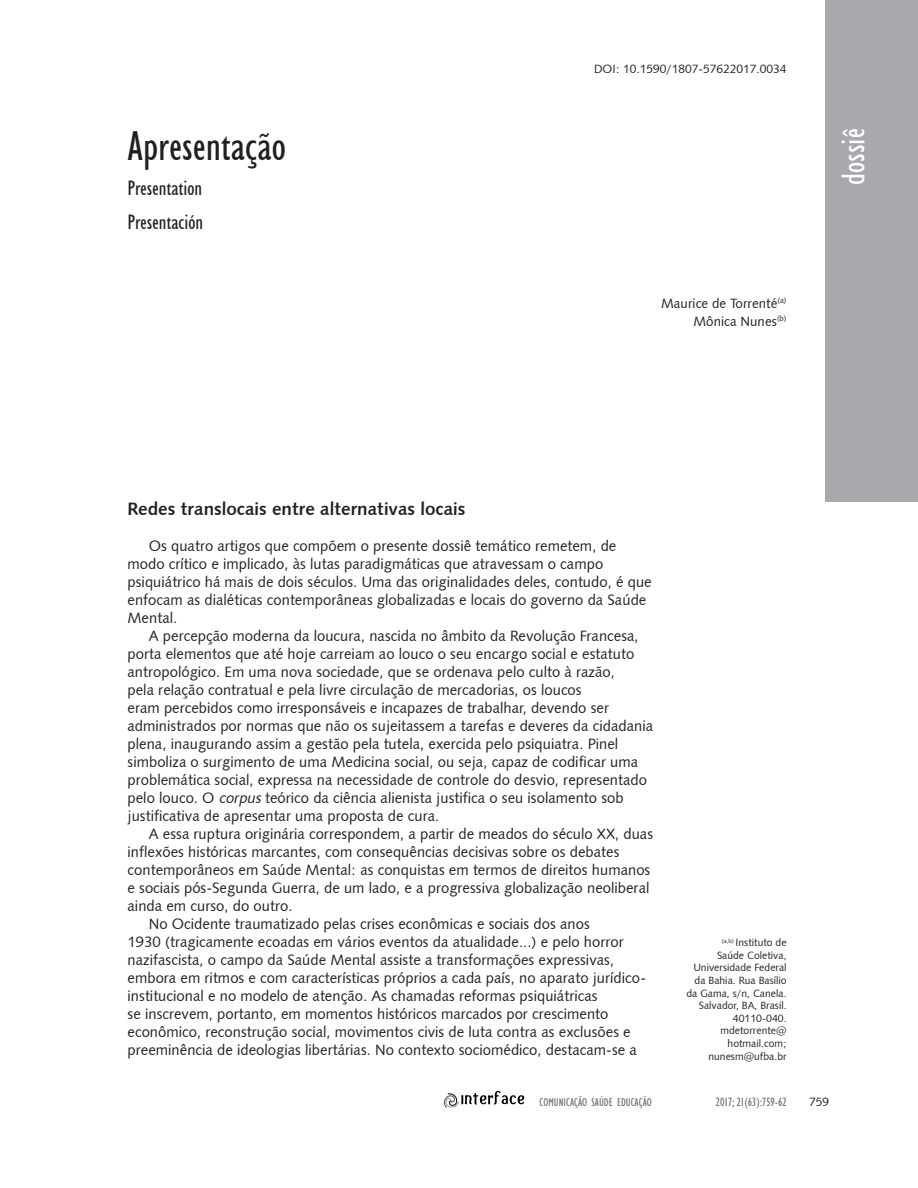
<style>
.page{position:relative;width:918px;height:1188px;background:#fff}
.page>*{position:absolute;margin:0;border:0;box-sizing:border-box;transform-origin:0 0}
.t1{font:condensed 42px "Humanist 521 BT";color:#231f20}
.t2{font:condensed 33px "Humanist 521 BT";color:#fff}
.t3{font:condensed 21px "Humanist 521 BT";color:#231f20}
.t4{font:18px "Humanist 531 BT Bold A";color:#231f20}
.t5{font:15px/18px "Humanist 531 BT Roman A";color:#231f20}
.t6{font:13.5px "Humanist 531 BT Roman A";color:#231f20}
.t7{font:12px "Humanist 531 BT Roman A";color:#231f20}
.t8{font:condensed 12px "Humanist 521 BT";color:#6c6d70}
.t9{font:condensed 11.25px "Humanist 521 BT";color:#6c6d70}
.t10{font:10.5px/12.6px "Humanist 531 BT Roman A";color:#231f20;text-align:right}
.s1{font-style:italic}
</style>
<div class="page">
<img style="left:445px;top:1091px;width:80px;height:17px">
<div style="left:826px;top:0;width:92px;height:502px;background:#a8a9ad"></div>
<p class="t1" style="left:128px;top:122px;width:160px">Apresentação</p>
<p class="t3" style="left:128px;top:175px;width:76px">Presentation</p>
<p class="t3" style="left:128px;top:210px;width:77px">Presentación</p>
<p class="t7" style="left:594px;top:62px;width:194px">DOI: 10.1590/1807-57622017.0034</p>
<p class="t6" style="left:661px;top:295px;width:127px">Maurice de Torrenté<sup>(a)</sup></p>
<p class="t6" style="left:694px;top:313px;width:94px">Mônica Nunes<sup>(b)</sup></p>
<p class="t2" style="left:834px;top:185px;width:58px;rotate:-90deg">dossiê</p>
<p class="t4" style="left:128px;top:498px;width:340px">Redes translocais entre alternativas locais</p>
<p class="t5" style="left:128px;top:537px;width:526px;text-indent:21px">Os quatro artigos que compõem o presente dossiê temático remetem, de modo crítico e implicado, às lutas paradigmáticas que atravessam o campo psiquiátrico há mais de dois séculos. Uma das originalidades deles, contudo, é que enfocam as dialéticas contemporâneas globalizadas e locais do governo da Saúde Mental.</p>
<p class="t5" style="left:128px;top:627px;width:527px;text-indent:21px">A percepção moderna da loucura, nascida no âmbito da Revolução Francesa, porta elementos que até hoje carreiam ao louco o seu encargo social e estatuto antropológico. Em uma nova sociedade, que se ordenava pelo culto à razão,<br>pela relação contratual e pela livre circulação de mercadorias, os loucos<br>eram percebidos como irresponsáveis e incapazes de trabalhar, devendo ser administrados por normas que não os sujeitassem a tarefas e deveres da cidadania plena, inaugurando assim a gestão pela tutela, exercida pelo psiquiatra. Pinel simboliza o surgimento de uma Medicina social, ou seja, capaz de codificar uma problemática social, expressa na necessidade de controle do desvio, representado pelo louco. O <span class="s1">corpus</span> teórico da ciência alienista justifica o seu isolamento sob justificativa de apresentar uma proposta de cura.</p>
<p class="t5" style="left:128px;top:825px;width:527px;text-indent:21px">A essa ruptura originária correspondem, a partir de meados do século XX, duas inflexões históricas marcantes, com consequências decisivas sobre os debates contemporâneos em Saúde Mental: as conquistas em termos de direitos humanos e sociais pós-Segunda Guerra, de um lado, e a progressiva globalização neoliberal ainda em curso, do outro.</p>
<p class="t5" style="left:128px;top:915px;width:520px;text-indent:21px">No Ocidente traumatizado pelas crises econômicas e sociais dos anos<br>1930 (tragicamente ecoadas em vários eventos da atualidade...) e pelo horror nazifascista, o campo da Saúde Mental assiste a transformações expressivas, embora em ritmos e com características próprios a cada país, no aparato jurídico&shy;institucional e no modelo de atenção. As chamadas reformas psiquiátricas<br>se inscrevem, portanto, em momentos históricos marcados por crescimento econômico, reconstrução social, movimentos civis de luta contra as exclusões e preeminência de ideologias libertárias. No contexto sociomédico, destacam-se a</p>
<p class="t10" style="left:686px;top:936px;width:102px"><sup>(a,b)</sup> Instituto de<br>Saúde Coletiva,<br>Universidade Federal da Bahia. Rua Basílio da Gama, s/n, Canela.<br>Salvador, BA, Brasil.<br>40110-040. mdetorrente@ hotmail.com; nunesm@ufba.br</p>
<p class="t9" style="left:540px;top:1095px;width:114px">COMUNICAÇÃO SAÚDE EDUCAÇÃO</p>
<p class="t8" style="left:716px;top:1095px;width:72px">2017; 21(63):759-62</p>
<p class="t7" style="left:809px;top:1094px;width:22px">759</p>
</div>
